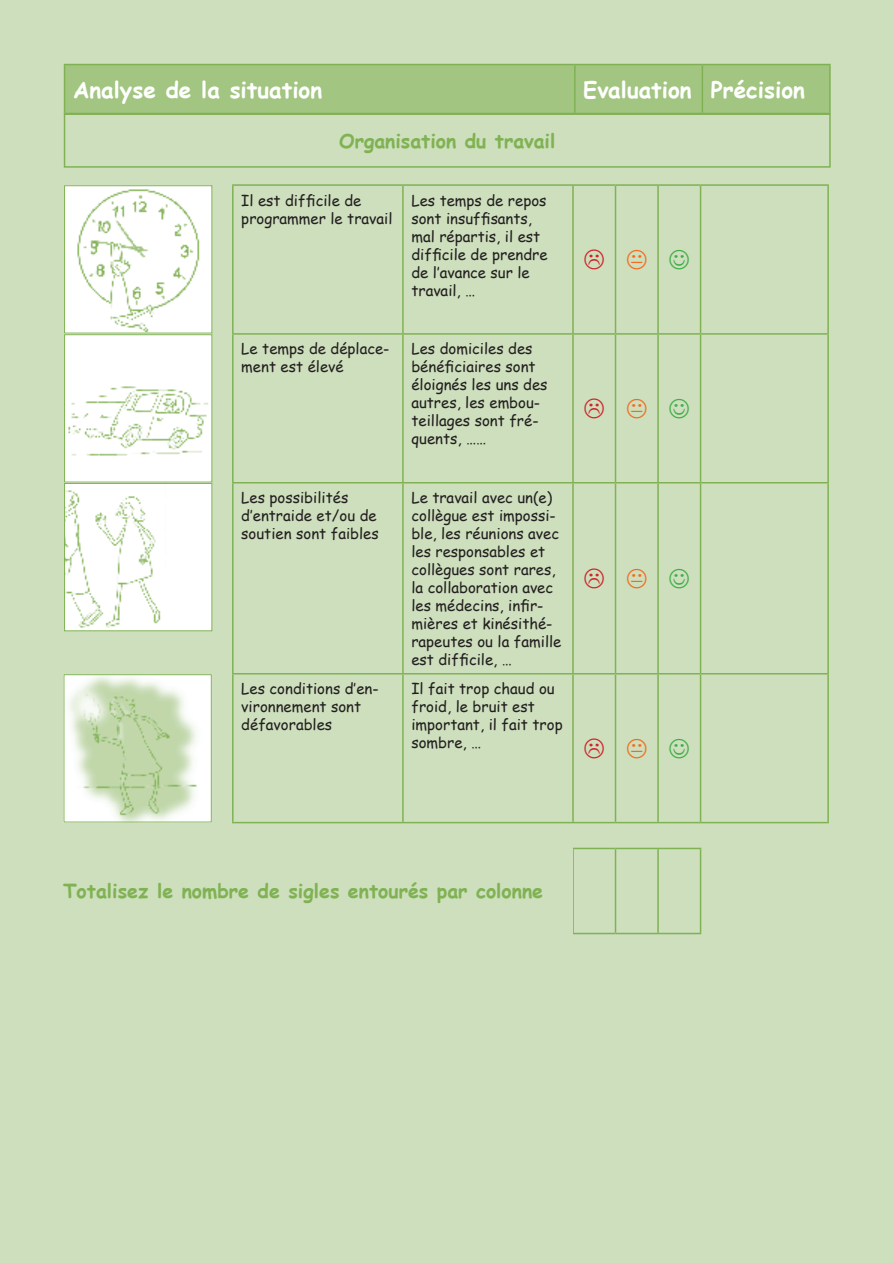
<style>
.page{position:relative;width:893px;height:1263px;background:#cddfbc}
.page>*{position:absolute;margin:0;border:0;box-sizing:border-box;transform-origin:0 0}
.t1{font:700 22.5px "Comic Sans MS";color:#fff}
.t2{font:700 19.5px "Comic Sans MS";color:#80b253}
.t3{font:15px/18px "Comic Sans MS";color:#231f20}
</style>
<div class="page">
<div style="left:64px;top:113px;width:767px;height:55px;border:2px solid #80b253"></div>
<hr style="left:232px;top:184px;width:171px;height:2px;background:#80b253">
<hr style="left:232px;top:186px;width:2px;height:147px;background:#80b253">
<hr style="left:403px;top:184px;width:170px;height:2px;background:#80b253">
<hr style="left:402px;top:186px;width:2px;height:147px;background:#80b253">
<hr style="left:573px;top:184px;width:42px;height:2px;background:#80b253">
<hr style="left:572px;top:186px;width:2px;height:147px;background:#80b253">
<hr style="left:615px;top:184px;width:43px;height:2px;background:#80b253">
<hr style="left:615px;top:186px;width:1px;height:147px;background:#80b253">
<hr style="left:658px;top:184px;width:43px;height:2px;background:#80b253">
<hr style="left:657px;top:186px;width:2px;height:147px;background:#80b253">
<hr style="left:701px;top:184px;width:128px;height:2px;background:#80b253">
<hr style="left:700px;top:186px;width:1px;height:147px;background:#80b253">
<hr style="left:827px;top:186px;width:2px;height:147px;background:#80b253">
<hr style="left:232px;top:333px;width:171px;height:2px;background:#80b253">
<hr style="left:232px;top:335px;width:2px;height:147px;background:#80b253">
<hr style="left:403px;top:333px;width:170px;height:2px;background:#80b253">
<hr style="left:402px;top:335px;width:2px;height:147px;background:#80b253">
<hr style="left:573px;top:333px;width:42px;height:2px;background:#80b253">
<hr style="left:572px;top:335px;width:2px;height:147px;background:#80b253">
<hr style="left:615px;top:333px;width:43px;height:2px;background:#80b253">
<hr style="left:615px;top:335px;width:1px;height:147px;background:#80b253">
<hr style="left:658px;top:333px;width:43px;height:2px;background:#80b253">
<hr style="left:657px;top:335px;width:2px;height:147px;background:#80b253">
<hr style="left:701px;top:333px;width:128px;height:2px;background:#80b253">
<hr style="left:700px;top:335px;width:1px;height:147px;background:#80b253">
<hr style="left:827px;top:335px;width:2px;height:147px;background:#80b253">
<hr style="left:232px;top:482px;width:171px;height:1px;background:#80b253">
<hr style="left:232px;top:483px;width:2px;height:190px;background:#80b253">
<hr style="left:403px;top:482px;width:170px;height:1px;background:#80b253">
<hr style="left:402px;top:483px;width:2px;height:190px;background:#80b253">
<hr style="left:573px;top:482px;width:42px;height:1px;background:#80b253">
<hr style="left:572px;top:483px;width:2px;height:190px;background:#80b253">
<hr style="left:615px;top:482px;width:43px;height:1px;background:#80b253">
<hr style="left:615px;top:483px;width:1px;height:190px;background:#80b253">
<hr style="left:658px;top:482px;width:43px;height:1px;background:#80b253">
<hr style="left:657px;top:483px;width:2px;height:190px;background:#80b253">
<hr style="left:701px;top:482px;width:128px;height:1px;background:#80b253">
<hr style="left:700px;top:483px;width:1px;height:190px;background:#80b253">
<hr style="left:827px;top:483px;width:2px;height:190px;background:#80b253">
<hr style="left:232px;top:673px;width:171px;height:1px;background:#80b253">
<hr style="left:232px;top:674px;width:2px;height:148px;background:#80b253">
<hr style="left:403px;top:673px;width:170px;height:1px;background:#80b253">
<hr style="left:402px;top:674px;width:2px;height:148px;background:#80b253">
<hr style="left:573px;top:673px;width:42px;height:1px;background:#80b253">
<hr style="left:572px;top:674px;width:2px;height:148px;background:#80b253">
<hr style="left:615px;top:673px;width:43px;height:1px;background:#80b253">
<hr style="left:615px;top:674px;width:1px;height:148px;background:#80b253">
<hr style="left:658px;top:673px;width:43px;height:1px;background:#80b253">
<hr style="left:657px;top:674px;width:2px;height:148px;background:#80b253">
<hr style="left:701px;top:673px;width:128px;height:1px;background:#80b253">
<hr style="left:700px;top:674px;width:1px;height:148px;background:#80b253">
<hr style="left:827px;top:674px;width:2px;height:148px;background:#80b253">
<hr style="left:232px;top:822px;width:171px;height:1px;background:#80b253">
<hr style="left:403px;top:822px;width:170px;height:1px;background:#80b253">
<hr style="left:573px;top:822px;width:42px;height:1px;background:#80b253">
<hr style="left:615px;top:822px;width:43px;height:1px;background:#80b253">
<hr style="left:658px;top:822px;width:43px;height:1px;background:#80b253">
<hr style="left:701px;top:822px;width:128px;height:1px;background:#80b253">
<img style="left:66px;top:188px;width:144px;height:143px">
<img style="left:66px;top:336px;width:144px;height:144px">
<div style="left:64px;top:334px;width:148px;height:148px;border:1px solid #80b253"></div>
<div style="left:65px;top:483px;width:147px;height:148px;background:#fff"></div>
<img style="left:66px;top:490px;width:95px;height:138px">
<div style="left:64px;top:483px;width:148px;height:148px;border:1px solid #80b253"></div>
<img style="left:66px;top:676px;width:143px;height:144px">
<hr style="left:573px;top:848px;width:42px;height:1px;background:#80b253">
<hr style="left:573px;top:933px;width:42px;height:1px;background:#80b253">
<hr style="left:615px;top:848px;width:43px;height:1px;background:#80b253">
<hr style="left:615px;top:849px;width:1px;height:84px;background:#80b253">
<hr style="left:658px;top:848px;width:43px;height:1px;background:#80b253">
<hr style="left:657px;top:849px;width:2px;height:84px;background:#80b253">
<hr style="left:700px;top:849px;width:1px;height:84px;background:#80b253">
<hr style="left:615px;top:933px;width:43px;height:1px;background:#80b253">
<hr style="left:658px;top:933px;width:43px;height:1px;background:#80b253">
<hr style="left:402px;top:848px;width:171px;height:1px;background:#80b253">
<hr style="left:572px;top:849px;width:2px;height:84px;background:#80b253">
<hr style="left:402px;top:933px;width:171px;height:1px;background:#80b253">
<div style="left:392px;top:839px;width:180px;height:108px;background:#cddfbc"></div>
<div style="left:65px;top:65px;width:764px;height:48px;background:#a2c581"></div>
<hr style="left:64px;top:64px;width:511px;height:1px;background:#80b253">
<hr style="left:64px;top:65px;width:1px;height:48px;background:#80b253">
<hr style="left:575px;top:64px;width:127px;height:1px;background:#80b253">
<hr style="left:574px;top:65px;width:2px;height:48px;background:#80b253">
<hr style="left:702px;top:64px;width:129px;height:1px;background:#80b253">
<hr style="left:702px;top:65px;width:1px;height:48px;background:#80b253">
<hr style="left:829px;top:65px;width:2px;height:48px;background:#80b253">
<hr style="left:64px;top:113px;width:511px;height:1px;background:#80b253">
<hr style="left:575px;top:113px;width:127px;height:1px;background:#80b253">
<hr style="left:702px;top:113px;width:129px;height:1px;background:#80b253">
<h1 class="t1" style="left:73px;top:73px;width:251px">Analyse de la situation</h1>
<h1 class="t1" style="left:583px;top:73px;width:223px">Evaluation Précision</h1>
<h2 class="t2" style="left:339px;top:127px;width:218px">Organisation du travail</h2>
<p class="t3" style="left:241px;top:190px;width:153px">Il est difficile de programmer le travail</p>
<p class="t3" style="left:411px;top:190px;width:138px">Les temps de repos sont insuffisants, mal répartis, il est difficile de prendre de l’avance sur le travail, …</p>
<p class="t3" style="left:241px;top:339px;width:150px">Le temps de déplace&shy;ment est élevé</p>
<p class="t3" style="left:411px;top:339px;width:138px">Les domiciles des bénéficiaires sont éloignés les uns des autres, les embou&shy;teillages sont fré&shy;quents, ……</p>
<p class="t3" style="left:241px;top:488px;width:139px">Les possibilités d’entraide et/ou de soutien sont faibles</p>
<p class="t3" style="left:411px;top:488px;width:152px">Le travail avec un(e) collègue est impossi&shy;ble, les réunions avec les responsables et collègues sont rares, la collaboration avec les médecins, infir&shy;mières et kinésithé&shy;rapeutes ou la famille est difficile, …</p>
<p class="t3" style="left:241px;top:679px;width:139px">Les conditions d’en&shy;vironnement sont défavorables</p>
<p class="t3" style="left:411px;top:679px;width:153px">Il fait trop chaud ou froid, le bruit est important, il fait trop sombre, …</p>
<h2 class="t2" style="left:63px;top:877px;width:482px">Totalisez le nombre de sigles entourés par colonne</h2>
</div>
